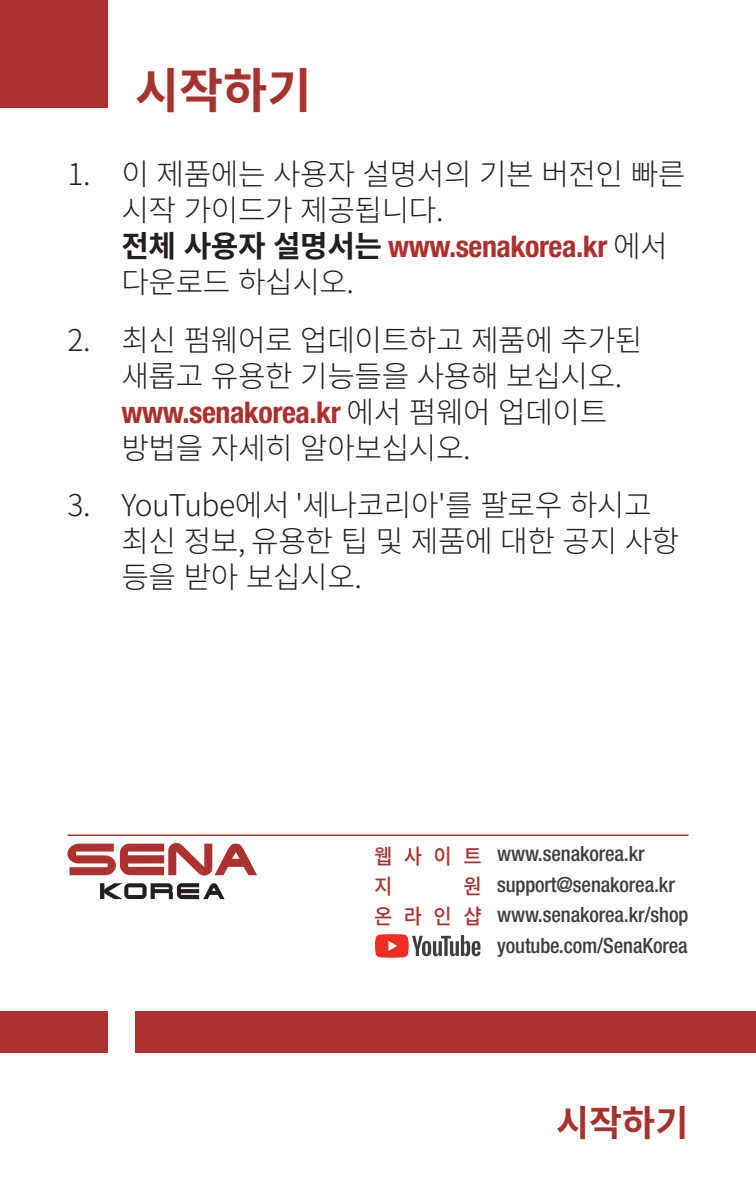
<style>
.page{position:relative;width:756px;height:1188px;background:#fff}
.page>*{position:absolute;margin:0;border:0;box-sizing:border-box;transform-origin:0 0}
.HEaders{font:700 48px "Noto Sans CJ Kkr";color:#a6332d}
.t1{font:700 36px "Noto Sans CJ Kkr";color:#a6332d}
.t2{font:300 30px/36px "Noto Sans CJ Kkr";letter-spacing:-.015em;color:#231f20}
.Table_Contents{font:500 condensed 21px/30.6px "Helvetica Neue";letter-spacing:-.005em;color:#3e3e3f}
.Table_Contents-2{font:500 21px "Noto Sans CJ Kkr";letter-spacing:.57em;color:#a83431;scale:.95 1}
.s1{font-weight:700}
.s2{font-family:"Helvetica Neue LT Std";font-weight:700;font-stretch:condensed;color:#ac312e}
</style>
<div class="page">
<div style="left:0;top:0;width:108px;height:108px;background:#ac312e"></div>
<div style="left:135px;top:1011px;width:621px;height:42px;background:#ac312e"></div>
<div style="left:0;top:1011px;width:108px;height:42px;background:#ac312e"></div>
<svg style="left:375px;top:934px;width:105px;height:24px"></svg>
<hr style="left:68px;top:835px;width:620px;height:1px;background:#af3230">
<svg style="left:68px;top:843px;width:189px;height:33px"></svg>
<svg style="left:100px;top:883px;width:125px;height:16px"></svg>
<p class="HEaders" style="left:135px;top:63px;width:178px">시작하기</p>
<p class="t2" style="left:122px;top:157px;width:565px;text-indent:-54px">1. 이 제품에는 사용자 설명서의 기본 버전인 빠른 시작 가이드가 제공됩니다.<br><span class="s1">전체 사용자 설명서는</span> <span class="s2">www.senakorea.kr</span> 에서 다운로드 하십시오.</p>
<p class="t2" style="left:122px;top:322px;width:522px;text-indent:-54px">2. 최신 펌웨어로 업데이트하고 제품에 추가된 새롭고 유용한 기능들을 사용해 보십시오. <span class="s2">www.senakorea.kr</span> 에서 펌웨어 업데이트 방법을 자세히 알아보십시오.</p>
<p class="t2" style="left:122px;top:488px;width:560px;text-indent:-54px">3. YouTube에서 '세나코리아'를 팔로우 하시고 최신 정보, 유용한 팁 및 제품에 대한 공지 사항 등을 받아 보십시오.</p>
<p class="Table_Contents-2" style="left:374px;top:844px;width:115px">웹사이트</p>
<p class="Table_Contents-2" style="left:374px;top:874px;width:21px">지</p>
<p class="Table_Contents-2" style="left:463px;top:874px;width:21px">원</p>
<p class="Table_Contents-2" style="left:374px;top:904px;width:115px">온라인샵</p>
<p class="Table_Contents" style="left:497px;top:838px;width:193px">www.senakorea.kr support@senakorea.kr www.senakorea.kr/shop youtube.com/SenaKorea</p>
<p class="t1" style="left:556px;top:1102px;width:134px">시작하기</p>
</div>
